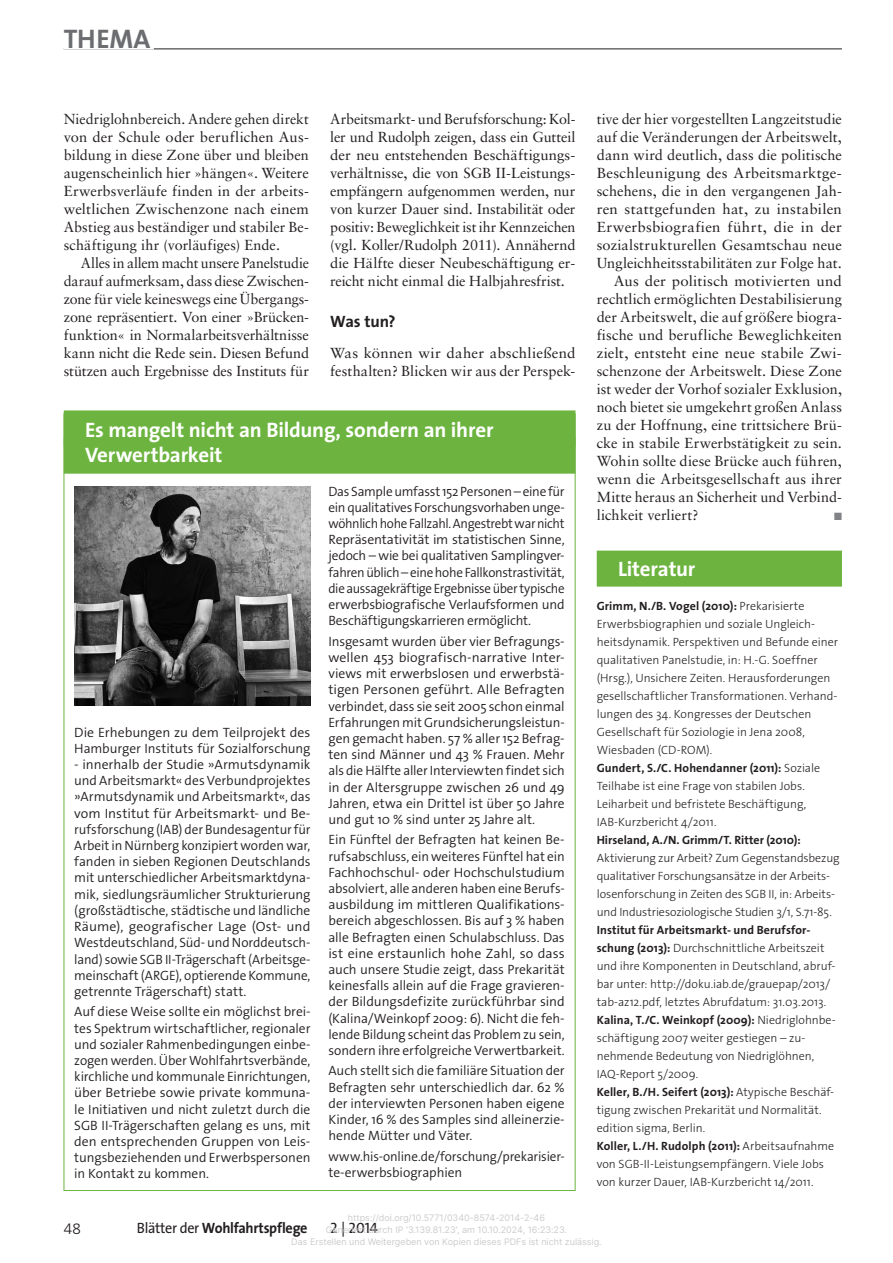
<style>
.page{position:relative;width:893px;height:1263px;background:#fff}
.page>*{position:absolute;margin:0;border:0;box-sizing:border-box;transform-origin:0 0}
.t1{font:27px "The Sans Bold Caps";letter-spacing:.005em;color:#6c6d70}
.t2{font:700 21px/25.2px "The Sans";letter-spacing:-.01em;color:#fff}
.t3{font:700 16.5px "The Sans";color:#231f20}
.t4{font:700 15px "The Sans";letter-spacing:-.02em;color:#231f20;scale:.95 1}
.t5{font:15px "The Sans Os F";color:#231f20}
.t6{font:300 15px "Frutiger";color:#231f20}
.t7{font:14.55px/18px "Sabon LT Std";letter-spacing:.005em;color:#231f20;text-align:justify}
.t8{font:300 13.5px/16.2px "The Sans Os F";letter-spacing:-.005em;color:#231f20;text-align:justify}
.t9{font:300 12px/18px "The Sans Os F";color:#231f20}
.t10{font:700 12px "The Sans";letter-spacing:.005em;color:#231f20}
.t11{font:10.5px "Zapf Dingbats";color:#808285}
.t12{font:9px/12px "Inter";color:#ccc;text-align:center}
.s1{font-family:"The Sans Os F";font-weight:300}
.s2{font-family:"The Sans";font-weight:700}
.s3{font-weight:400}
</style>
<div class="page">
<hr style="left:64px;top:49px;width:778px;height:1px;background:#231f20">
<hr style="left:64px;top:47px;width:90px;height:3px;background:#fff">
<div style="left:597px;top:551px;width:245px;height:36px;background:#6cb43f"></div>
<div style="left:64px;top:410px;width:511px;height:36px;background:#6cb43f"></div>
<div style="left:64px;top:438px;width:511px;height:36px;background:#6cb43f"></div>
<img style="left:74px;top:486px;width:236px;height:219px">
<h1 class="t1" style="left:64px;top:16px;width:88px">THEMA</h1>
<p class="t7" style="left:64px;top:110px;width:247px">Niedriglohnbereich. Andere gehen direkt von der Schule oder beruflichen Aus&shy;bildung in diese Zone über und bleiben augenscheinlich hier »hängen«. Weitere Erwerbsverläufe finden in der arbeits&shy;weltlichen Zwischenzone nach einem Abstieg aus beständiger und stabiler Be&shy;schäftigung ihr (vorläufiges) Ende.</p>
<p class="t7" style="left:64px;top:254px;width:247px;text-indent:17px">Alles in allem macht unsere Panelstudie darauf aufmerksam, dass diese Zwischen&shy;zone für viele keineswegs eine Übergangs&shy;zone repräsentiert. Von einer »Brücken&shy;funktion« in Normalarbeitsverhältnisse kann nicht die Rede sein. Diesen Befund stützen auch Ergebnisse des Instituts für</p>
<p class="t7" style="left:330px;top:110px;width:247px">Arbeitsmarkt- und Berufsforschung: Kol&shy;ler und Rudolph zeigen, dass ein Gutteil der neu entstehenden Beschäftigungs&shy;verhältnisse, die von SGB II-Leistungs&shy;empfängern aufgenommen werden, nur von kurzer Dauer sind. Instabilität oder positiv: Beweglichkeit ist ihr Kennzeichen (vgl. Koller/Rudolph 2011). Annähernd die Hälfte dieser Neubeschäftigung er&shy;reicht nicht einmal die Halbjahresfrist.</p>
<p class="t3" style="left:330px;top:311px;width:67px">Was tun?</p>
<p class="t7" style="left:330px;top:344px;width:247px">Was können wir daher abschließend festhalten? Blicken wir aus der Perspek-</p>
<h2 class="t2" style="left:85px;top:417px;width:410px">Es mangelt nicht an Bildung, sondern an ihrer<br>Verwertbarkeit</h2>
<p class="t8" style="left:74px;top:724px;width:238px">Die Erhebungen zu dem Teilprojekt des<br>Hamburger I nstituts für Sozialforschung</p>
<p class="t8" style="left:74px;top:756px;width:238px">- innerhalb der Studie »Armutsdynamik und Arbeitsmarkt« des Verbundprojektes »Armutsdynamik und Arbeitsmarkt«, das vom I nstitut für Arbeitsmarkt- und Be&shy;rufsforschung (IAB) der Bundesagentur für Arbeit in Nürnberg konzipiert worden war, fanden in sieben Regionen Deutschlands mit unterschiedlicher Arbeitsmarktdyna&shy;mik, siedlungsräumlicher Strukturierung (großstädtische, städtische und ländliche Räume), geografischer Lage (Ost- und Westdeutschland, Süd- und Norddeutsch&shy;land) sowie SGB II -Trägerschaft (Arbeitsge&shy;meinschaft (ARGE), optierende Kommune, getrennte Trägerschaft) statt.</p>
<p class="t8" style="left:74px;top:1004px;width:238px">Auf diese Weise sollte ein möglichst brei&shy;tes Spektrum wirtschaftlicher, regionaler und sozialer Rahmenbedingungen einbe&shy;zogen werden. Über Wohlfahrtsverbände, kirchliche und kommunale Einrichtungen, über Betriebe sowie private kommuna&shy;le I nitiativen und nicht zuletzt durch die SGB II -Trägerschaften gelang es uns, mit den entsprechenden Gruppen von Leis&shy;tungsbeziehenden und Erwerbspersonen in Kontakt zu kommen.</p>
<p class="t8" style="left:328px;top:483px;width:238px">Das Sample umfasst 152 Personen – eine für ein qualitatives Forschungsvorhaben unge&shy;wöhnlich hohe Fallzahl. Angestrebt war nicht Repräsentativität im statistischen Sinne, jedoch – wie bei qualitativen Samplingver&shy;fahren üblich – eine hohe Fallkonstrastivität, die aussagekräftige Ergebnisse über typische erwerbsbiografische Verlaufsformen und Beschäftigungskarrieren ermöglicht.</p>
<p class="t8" style="left:328px;top:633px;width:238px">I nsgesamt wurden über vier Befragungs&shy;wellen 453 biografisch-narrative I nter&shy;views mit erwerbslosen und erwerbstä&shy;tigen Personen geführt. Alle Befragten verbindet, dass sie seit 2005 schon einmal Erfahrungen mit Grundsicherungsleistun&shy;gen gemacht haben. 57 % aller 152 Befrag&shy;ten sind Männer und 43 % Frauen. Mehr als die Hälfte aller I nterviewten findet sich in der Altersgruppe zwischen 26 und 49<br>Jahren, etwa ein Drittel ist über 50 Jahre und gut 10 % sind unter 25 Jahre alt.</p>
<p class="t8" style="left:328px;top:832px;width:238px">Ein Fünftel der Befragten hat keinen Be&shy;rufsabschluss, ein weiteres Fünftel hat ein Fachhochschul- oder Hochschulstudium absolviert, alle anderen haben eine Berufs&shy;ausbildung im mittleren Qualifikations&shy;bereich abgeschlossen. Bis auf 3 % haben alle Befragten einen Schulabschluss. Das ist eine erstaunlich hohe Zahl, so dass auch unsere Studie zeigt, dass Prekarität keinesfalls allein auf die Frage gravieren&shy;der Bildungsdefizite zurückführbar sind (Kalina/Weinkopf 2009: 6). Nicht die feh&shy;lende Bildung scheint das Problem zu sein, sondern ihre erfolgreiche Verwertbarkeit.</p>
<p class="t8" style="left:328px;top:1063px;width:238px">Auch stellt sich die familiäre Situation der Befragten sehr unterschiedlich dar. 62 % der interviewten Personen haben eigene Kinder, 16 % des Samples sind alleinerzie&shy;hende Mütter und Väter.</p>
<p class="t8" style="left:328px;top:1148px;width:238px">www.his-online.de/forschung/prekarisier&shy;te-erwerbsbiographien</p>
<p class="t7" style="left:597px;top:110px;width:247px">tive der hier vorgestellten Langzeitstudie</p>
<p class="t7" style="left:597px;top:128px;width:247px">auf die Veränderungen der Arbeitswelt,</p>
<p class="t7" style="left:597px;top:146px;width:247px">dann wird deutlich, dass die politische</p>
<p class="t7" style="left:597px;top:164px;width:247px">Beschleunigung des Arbeitsmarktge-</p>
<p class="t7" style="left:597px;top:182px;width:247px">schehens, die in den vergangenen Jah-</p>
<p class="t7" style="left:597px;top:200px;width:247px">ren stattgefunden hat, zu instabilen</p>
<p class="t7" style="left:597px;top:218px;width:247px">Erwerbsbiografien führt, die in der</p>
<p class="t7" style="left:597px;top:236px;width:247px">sozialstrukturellen Gesamtschau neue</p>
<p class="t7" style="left:597px;top:254px;width:247px">Ungleichheitsstabilitäten zur Folge hat.</p>
<p class="t7" style="left:614px;top:272px;width:230px">Aus der politisch motivierten und</p>
<p class="t7" style="left:597px;top:290px;width:247px">rechtlich ermöglichten Destabilisierung</p>
<p class="t7" style="left:597px;top:308px;width:247px">der Arbeitswelt, die auf größere biogra-</p>
<p class="t7" style="left:597px;top:326px;width:247px">fische und berufliche Beweglichkeiten</p>
<p class="t7" style="left:597px;top:344px;width:247px">zielt, entsteht eine neue stabile Zwi-</p>
<p class="t7" style="left:597px;top:362px;width:247px">schenzone der Arbeitswelt. Diese Zone</p>
<p class="t7" style="left:597px;top:380px;width:247px">ist weder der Vorhof sozialer Exklusion,</p>
<p class="t7" style="left:597px;top:398px;width:247px">noch bietet sie umgekehrt großen Anlass</p>
<p class="t7" style="left:597px;top:416px;width:247px">zu der Hoffnung, eine trittsichere Brü-</p>
<p class="t7" style="left:597px;top:434px;width:247px">cke in stabile Erwerbstätigkeit zu sein.</p>
<p class="t7" style="left:597px;top:452px;width:247px">Wohin sollte diese Brücke auch führen,</p>
<p class="t7" style="left:597px;top:470px;width:247px">wenn die Arbeitsgesellschaft aus ihrer</p>
<p class="t7" style="left:597px;top:488px;width:247px">Mitte heraus an Sicherheit und Verbind-</p>
<p class="t7" style="left:597px;top:506px;width:103px">lichkeit verliert?</p>
<p class="t11" style="left:834px;top:512px;width:9px">■</p>
<h2 class="t2" style="left:618px;top:557px;width:79px">Literatur</h2>
<p class="t10" style="left:597px;top:599px;width:209px">Grimm, N./B. Vogel (2010): <span class="s1">Prekarisierte</span></p>
<p class="t9" style="left:597px;top:615px;width:243px">Erwerbsbiographien und soziale Ungleich&shy;heitsdynamik. Perspektiven und Befunde einer qualitativen Panelstudie, in: H.-G. Soeffner (Hrsg.), Unsichere Zeiten. Herausforderungen gesellschaftlicher Transformationen. Verhand&shy;lungen des 34. Kongresses der Deutschen Gesellschaft für Soziologie in Jena 2008, Wiesbaden (CD-ROM).</p>
<p class="t10" style="left:597px;top:761px;width:225px">Gundert, S./C. Hohendanner (2011): <span class="s1">Soziale</span></p>
<p class="t9" style="left:597px;top:777px;width:211px">Teilhabe ist eine Frage von stabilen Jobs.<br>Leiharbeit und befristete Beschäftigung,<br>IAB-Kurzbericht 4/2011.</p>
<p class="t10" style="left:597px;top:833px;width:205px">Hirseland, A./N. Grimm/T. Ritter (2010):</p>
<p class="t9" style="left:597px;top:849px;width:244px">Aktivierung zur Arbeit? Zum Gegenstandsbezug qualitativer Forschungsansätze in der Arbeits&shy;losenforschung in Zeiten des SGB II, in: Arbeits&shy;und Industriesoziologische Studien 3/1, S.71-85.</p>
<p class="t10" style="left:597px;top:923px;width:215px">Institut für Arbeitsmarkt- und Berufsfor-</p>
<p class="t9" style="left:597px;top:939px;width:240px"><span class="s2">schung (2013):</span> Durchschnittliche Arbeitszeit und ihre Komponenten in Deutschland, abruf&shy;bar unter: http://doku.iab.de/grauepap/2013/ tab-az12.pdf, letztes Abrufdatum: 31.03.2013.</p>
<p class="t10" style="left:597px;top:1013px;width:240px">Kalina, T./C. Weinkopf (2009): <span class="s1">Niedriglohnbe-</span></p>
<p class="t9" style="left:597px;top:1029px;width:219px">schäftigung 2007 weiter gestiegen – zu&shy;nehmende Bedeutung von Niedriglöhnen,<br>IAQ-Report 5/2009.</p>
<p class="t10" style="left:597px;top:1085px;width:239px">Keller, B./H. Seifert (2013): <span class="s1">Atypische Beschäf-</span></p>
<p class="t9" style="left:597px;top:1101px;width:226px">tigung zwischen Prekarität und Normalität. edition sigma, Berlin.</p>
<p class="t10" style="left:597px;top:1139px;width:239px">Koller, L./H. Rudolph (2011): <span class="s1">Arbeitsaufnahme</span></p>
<p class="t9" style="left:597px;top:1155px;width:229px">von SGB-II-Leistungsempfängern. Viele Jobs von kurzer Dauer, IAB-Kurzbericht 14/2011.</p>
<p class="t6" style="left:64px;top:1220px;width:19px">48</p>
<p class="t12" style="left:291px;top:1212px;width:312px">https://doi.org/10.5771/0340-8574-2014-2-46<br>Generiert durch IP '3.139.81.23', am 10.10.2024, 16:23:23.<br>Das Erstellen und Weitergeben von Kopien dieses PDFs ist nicht zulässig.</p>
<p class="t4" style="left:137px;top:1218px;width:181px"><span class="s3">Blätter der</span> Wohlfahrtspflege</p>
<p class="t5" style="left:330px;top:1218px;width:49px">2 | 2014</p>
</div>
